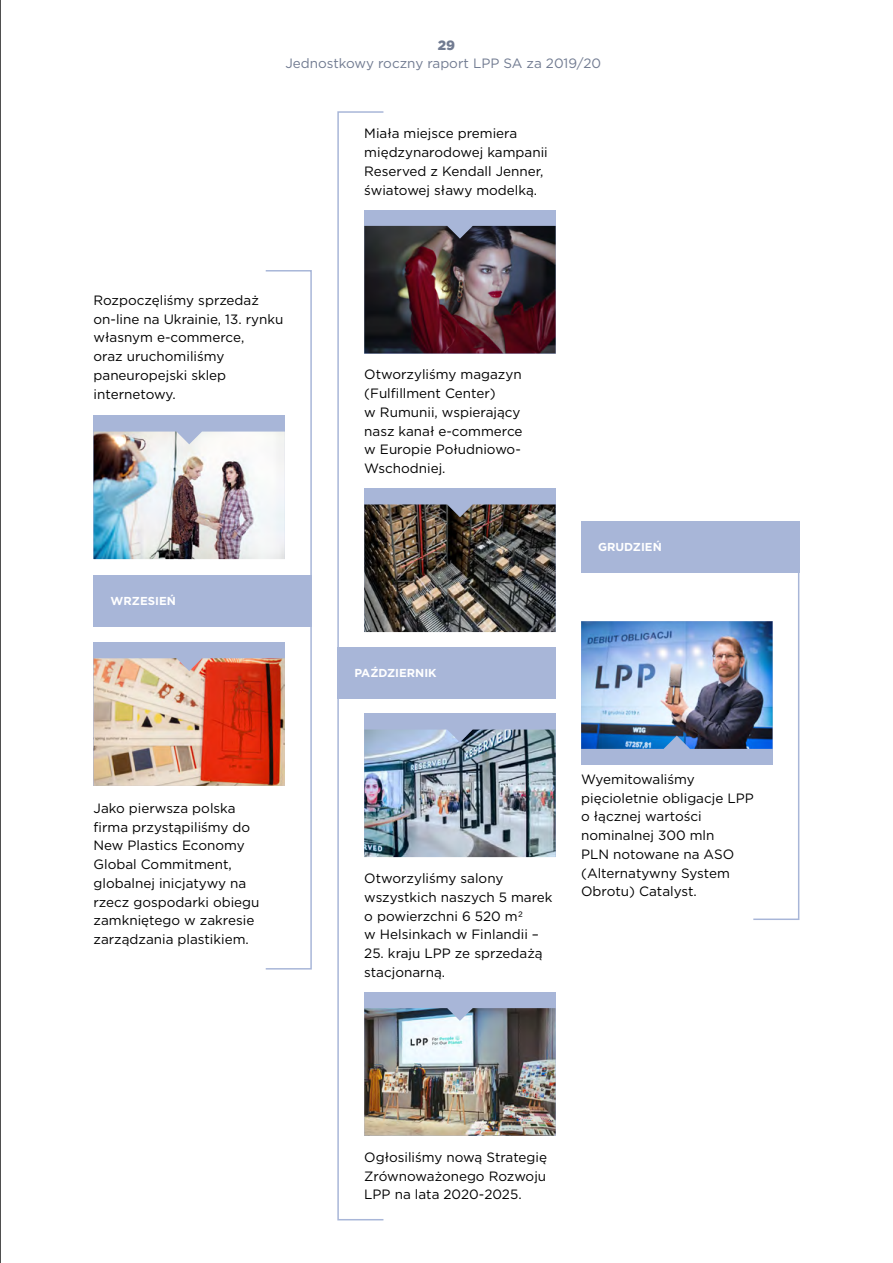
<style>
.page{position:relative;width:893px;height:1263px;background:#fff}
.page>*{position:absolute;margin:0;border:0;box-sizing:border-box;transform-origin:0 0}
.t1{font:13.5px/18.8px "Gotham";color:#000}
.t2{font:13.5px "Gotham";color:#717b91}
.t3{font:900 13.5px "Gotham";color:#717b91}
.t4{font:700 11.55px "Gotham";color:#fff}
</style>
<div class="page">
<div style="left:581px;top:621px;width:191px;height:144px;background:#a8b6d8"></div>
<div style="left:94px;top:415px;width:191px;height:144px;background:#a8b6d8"></div>
<div style="left:94px;top:642px;width:191px;height:144px;background:#a8b6d8"></div>
<div style="left:364px;top:488px;width:192px;height:144px;background:#a8b6d8"></div>
<img style="left:385px;top:504px;width:171px;height:128px">
<div style="left:364px;top:210px;width:192px;height:143px;background:#a8b6d8"></div>
<img style="left:385px;top:226px;width:171px;height:127px">
<img style="left:94px;top:432px;width:170px;height:127px">
<div style="left:364px;top:713px;width:192px;height:144px;background:#a8b6d8"></div>
<img style="left:385px;top:729px;width:171px;height:128px">
<div style="left:364px;top:992px;width:192px;height:144px;background:#a8b6d8"></div>
<img style="left:385px;top:1008px;width:171px;height:128px">
<img style="left:94px;top:658px;width:170px;height:128px">
<div style="left:581px;top:521px;width:218px;height:51px;background:#a8b6d8"></div>
<div style="left:337px;top:647px;width:219px;height:51px;background:#a8b6d8"></div>
<div style="left:94px;top:575px;width:218px;height:51px;background:#a8b6d8"></div>
<svg style="left:752px;top:568px;width:48px;height:352px"></svg>
<svg style="left:337px;top:111px;width:48px;height:536px"></svg>
<svg style="left:264px;top:270px;width:48px;height:305px"></svg>
<svg style="left:337px;top:698px;width:48px;height:523px"></svg>
<svg style="left:264px;top:626px;width:48px;height:344px"></svg>
<img style="left:581px;top:621px;width:191px;height:128px">
<hr style="left:0;top:0;width:1px;height:1263px;background:#000">
<p class="t3" style="left:438px;top:36px;width:19px">29</p>
<p class="t2" style="left:285px;top:55px;width:317px">Jednostkowy roczny raport LPP SA za 2019/20</p>
<p class="t1" style="left:94px;top:290px;width:191px">Rozpoczęliśmy sprzedaż on-line na Ukrainie, 13. rynku własnym e-commerce,<br>oraz uruchomiliśmy paneuropejski sklep internetowy.</p>
<p class="t4" style="left:111px;top:594px;width:67px">WRZESIEŃ</p>
<p class="t1" style="left:94px;top:798px;width:168px">Jako pierwsza polska firma przystąpiliśmy do<br>New Plastics Economy<br>Global Commitment, globalnej inicjatywy na rzecz gospodarki obiegu zamkniętego w zakresie zarządzania plastikiem.</p>
<p class="t1" style="left:364px;top:124px;width:185px">Miała miejsce premiera międzynarodowej kampanii<br>Reserved z Kendall Jenner, światowej sławy modelką.</p>
<p class="t1" style="left:364px;top:365px;width:160px">Otworzyliśmy magazyn (Fulfillment Center)<br>w Rumunii, wspierający nasz kanał e-commerce w Europie Południowo-<br>Wschodniej.</p>
<p class="t4" style="left:598px;top:540px;width:65px">GRUDZIEŃ</p>
<p class="t4" style="left:354px;top:666px;width:84px">PAŹDZIERNIK</p>
<p class="t1" style="left:364px;top:869px;width:190px">Otworzyliśmy salony wszystkich naszych 5 marek o powierzchni 6 520 m2<br>w Helsinkach w Finlandii –</p>
<p class="t1" style="left:364px;top:944px;width:180px">25. kraju LPP ze sprzedażą stacjonarną.</p>
<p class="t1" style="left:581px;top:769px;width:174px">Wyemitowaliśmy pięcioletnie obligacje LPP o łącznej wartości nominalnej 300 mln<br>PLN notowane na ASO (Alternatywny System<br>Obrotu) Catalyst.</p>
<p class="t1" style="left:364px;top:1147px;width:184px;text-align:justify">Ogłosiliśmy nową Strategię Zrównoważonego Rozwoju LPP na lata 2020-2025.</p>
</div>
